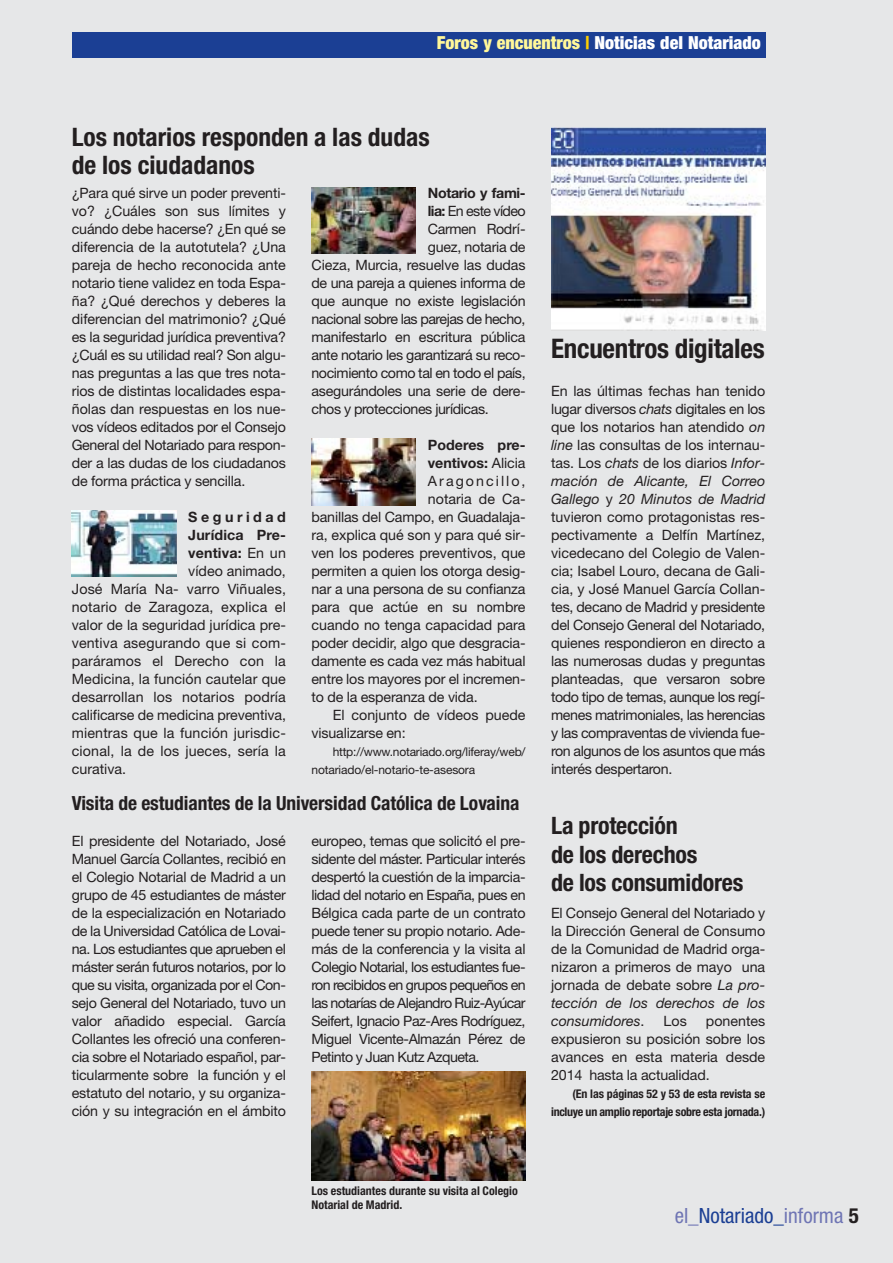
<style>
.page{position:relative;width:893px;height:1263px;background:#e6e7e8}
.page>*{position:absolute;margin:0;border:0;box-sizing:border-box;transform-origin:0 0}
.t1{font:700 condensed 27px "Helvetica Neue";letter-spacing:-.01em;color:#231f20}
.t2{font:700 condensed 25.5px/28.5px "Helvetica Neue";color:#231f20}
.t3{font:700 condensed 24px/28.5px "Helvetica Neue";letter-spacing:-.01em;color:#231f20}
.t4{font:condensed 21px "Helvetica Neue";color:#6f75b4}
.t5{font:700 condensed 19.5px "Helvetica Neue";letter-spacing:-.005em;color:#231f20}
.t6{font:900 condensed 18px "Helvetica Neue";color:#fff}
.t7{font:14.25px/18px "Helvetica Neue";letter-spacing:-.01em;color:#231f20;text-align:justify}
.t8{font:14.25px "Helvetica Neue";letter-spacing:.01em;color:#231f20}
.t9{font:14.25px "Helvetica Neue";letter-spacing:-.03em;color:#231f20}
.t10{font:700 14.25px "Helvetica Neue";color:#231f20}
.t11{font:14.25px "Helvetica Neue";letter-spacing:-.035em;color:#231f20}
.t12{font:14.25px "Helvetica Neue";letter-spacing:-.045em;color:#231f20}
.t13{font:700 14.25px "Helvetica Neue";letter-spacing:-.03em;color:#231f20}
.t14{font:14.25px "Helvetica Neue";letter-spacing:.145em;color:#231f20}
.t15{font:700 14.25px "Helvetica Neue";letter-spacing:.25em;color:#231f20}
.t16{font:700 condensed 12px/18px "Helvetica Neue";letter-spacing:-.01em;color:#231f20;text-align:right}
.t17{font:12px/18px "Helvetica Neue";letter-spacing:-.02em;color:#231f20}
.s1{color:#fff799}
.s2{color:#ffcf00}
.s3{font-weight:400}
.s4{font-weight:700}
.s5{font-style:italic}
.s6{color:#1b3f94}
.s7{font-weight:700;color:#231f20}
</style>
<div class="page">
<div style="left:72px;top:32px;width:693px;height:25px;background:#1b3f94"></div>
<img style="left:311px;top:1072px;width:215px;height:108px">
<img style="left:311px;top:187px;width:105px;height:67px">
<img style="left:552px;top:128px;width:213px;height:202px">
<img style="left:311px;top:439px;width:105px;height:66px">
<img style="left:72px;top:510px;width:104px;height:67px">
<p class="t6" style="left:437px;top:36px;width:325px"><span class="s1">Foros y encuentros</span> <span class="s2">|</span> Noticias del Notariado</p>
<p class="t2" style="left:72px;top:125px;width:359px">Los notarios responden a las dudas de los ciudadanos</p>
<p class="t7" style="left:72px;top:185px;width:216px">¿Para qué sirve un poder preventi&shy;vo? ¿Cuáles son sus límites y cuándo debe hacerse? ¿En qué se diferencia de la autotutela? ¿Una pareja de hecho reconocida ante notario tiene validez en toda Espa&shy;ña? ¿Qué derechos y deberes la diferencian del matrimonio? ¿Qué es la seguridad jurídica preventiva? ¿Cuál es su utilidad real? Son algu&shy;nas preguntas a las que tres nota&shy;rios de distintas localidades espa&shy;ñolas dan respuestas en los nue&shy;vos vídeos editados por el Consejo General del Notariado para respon&shy;der a las dudas de los ciudadanos de forma práctica y sencilla.</p>
<p class="t15" style="left:188px;top:512px;width:99px">Seguridad</p>
<p class="t10" style="left:188px;top:530px;width:99px">Jurídica Pre-</p>
<p class="t10" style="left:188px;top:548px;width:99px">ventiva: <span class="s3">En un</span></p>
<p class="t7" style="left:188px;top:563px;width:99px">vídeo animado,</p>
<p class="t8" style="left:72px;top:584px;width:216px">José María Na- varro Viñuales,</p>
<p class="t8" style="left:72px;top:602px;width:216px">notario de Zaragoza, explica el</p>
<p class="t7" style="left:72px;top:617px;width:216px">valor de la seguridad jurídica pre-</p>
<p class="t8" style="left:72px;top:638px;width:216px">ventiva asegurando que si com-</p>
<p class="t8" style="left:72px;top:656px;width:216px">paráramos el Derecho con la</p>
<p class="t7" style="left:72px;top:671px;width:216px">Medicina, la función cautelar que</p>
<p class="t8" style="left:72px;top:692px;width:216px">desarrollan los notarios podría</p>
<p class="t7" style="left:72px;top:708px;width:216px">calificarse de medicina preventiva,</p>
<p class="t8" style="left:72px;top:728px;width:216px">mientras que la función jurisdic-</p>
<p class="t8" style="left:72px;top:746px;width:216px">cional, la de los jueces, sería la</p>
<p class="t7" style="left:72px;top:762px;width:56px">curativa.</p>
<p class="t13" style="left:428px;top:188px;width:99px">Notario y fami-</p>
<p class="t12" style="left:428px;top:206px;width:99px"><span class="s4">lia:</span> En este vídeo</p>
<p class="t9" style="left:428px;top:224px;width:99px">Carmen Rodrí-</p>
<p class="t7" style="left:428px;top:240px;width:99px">guez, notaria de</p>
<p class="t7" style="left:311px;top:258px;width:216px">Cieza, Murcia, resuelve las dudas</p>
<p class="t7" style="left:311px;top:276px;width:216px">de una pareja a quienes informa de</p>
<p class="t7" style="left:311px;top:294px;width:216px">que aunque no existe legislación</p>
<p class="t11" style="left:311px;top:314px;width:216px">nacional sobre las parejas de hecho,</p>
<p class="t7" style="left:311px;top:330px;width:216px">manifestarlo en escritura pública</p>
<p class="t9" style="left:311px;top:350px;width:216px">ante notario les garantizará su reco-</p>
<p class="t9" style="left:311px;top:368px;width:216px">nocimiento como tal en todo el país,</p>
<p class="t7" style="left:311px;top:384px;width:216px">asegurándoles una serie de dere-</p>
<p class="t9" style="left:311px;top:404px;width:179px">chos y protecciones jurídicas.</p>
<p class="t10" style="left:428px;top:440px;width:99px">Poderes pre-</p>
<p class="t10" style="left:428px;top:458px;width:99px">ventivos: <span class="s3">Alicia</span></p>
<p class="t14" style="left:428px;top:476px;width:99px">Aragoncillo,</p>
<p class="t7" style="left:428px;top:492px;width:99px">notaria de Ca-</p>
<p class="t7" style="left:311px;top:510px;width:216px">banillas del Campo, en Guadalaja-</p>
<p class="t7" style="left:311px;top:528px;width:216px">ra, explica qué son y para qué sir-</p>
<p class="t7" style="left:311px;top:546px;width:216px">ven los poderes preventivos, que</p>
<p class="t7" style="left:311px;top:564px;width:216px">permiten a quien los otorga desig-</p>
<p class="t7" style="left:311px;top:582px;width:216px">nar a una persona de su confianza</p>
<p class="t7" style="left:311px;top:600px;width:216px">para que actúe en su nombre</p>
<p class="t7" style="left:311px;top:618px;width:216px">cuando no tenga capacidad para</p>
<p class="t7" style="left:311px;top:636px;width:216px">poder decidir, algo que desgracia-</p>
<p class="t7" style="left:311px;top:654px;width:216px">damente es cada vez más habitual</p>
<p class="t7" style="left:311px;top:672px;width:216px">entre los mayores por el incremen-</p>
<p class="t7" style="left:311px;top:690px;width:168px">to de la esperanza de vida.</p>
<p class="t7" style="left:333px;top:708px;width:194px">El conjunto de vídeos puede</p>
<p class="t7" style="left:311px;top:726px;width:96px">visualizarse en:</p>
<p class="t17" style="left:311px;top:744px;width:216px;text-indent:21px">http://www.notariado.org/liferay/web/ notariado/el-notario-te-asesora</p>
<p class="t5" style="left:72px;top:797px;width:449px">Visita de estudiantes de la Universidad Católica de Lovaina</p>
<p class="t7" style="left:72px;top:833px;width:216px">El presidente del Notariado, José Manuel García Collantes, recibió en el Colegio Notarial de Madrid a un grupo de 45 estudiantes de máster de la especialización en Notariado de la Universidad Católica de Lovai&shy;na. Los estudiantes que aprueben el máster serán futuros notarios, por lo que su visita, organizada por el Con&shy;sejo General del Notariado, tuvo un valor añadido especial. García Collantes les ofreció una conferen&shy;cia sobre el Notariado español, par&shy;ticularmente sobre la función y el estatuto del notario, y su organiza&shy;ción y su integración en el ámbito</p>
<p class="t7" style="left:311px;top:833px;width:216px">europeo, temas que solicitó el pre&shy;sidente del máster. Particular interés despertó la cuestión de la imparcia&shy;lidad del notario en España, pues en Bélgica cada parte de un contrato puede tener su propio notario. Ade&shy;más de la conferencia y la visita al Colegio Notarial, los estudiantes fue&shy;ron recibidos en grupos pequeños en las notarías de Alejandro Ruiz-Ayúcar Seifert, Ignacio Paz-Ares Rodríguez, Miguel Vicente-Almazán Pérez de Petinto y Juan Kutz Azqueta.</p>
<p class="t1" style="left:551px;top:339px;width:215px">Encuentros digitales</p>
<p class="t7" style="left:551px;top:383px;width:216px">En las últimas fechas han tenido lugar diversos <span class="s5">chats</span> digitales en los que los notarios han atendido <span class="s5">on line</span> las consultas de los internau&shy;tas. Los <span class="s5">chats</span> de los diarios <span class="s5">Infor&shy;mación de Alicante, El Correo Gallego</span> y <span class="s5">20 Minutos de Madrid </span>tuvieron como protagonistas res&shy;pectivamente a Delfín Martínez, vicedecano del Colegio de Valen&shy;cia; Isabel Louro, decana de Gali&shy;cia, y José Manuel García Collan&shy;tes, decano de Madrid y presidente del Consejo General del Notariado, quienes respondieron en directo a las numerosas dudas y preguntas planteadas, que versaron sobre todo tipo de temas, aunque los regí&shy;menes matrimoniales, las herencias y las compraventas de vivienda fue&shy;ron algunos de los asuntos que más interés despertaron.</p>
<p class="t3" style="left:551px;top:813px;width:194px">La protección<br>de los derechos<br>de los consumidores</p>
<p class="t7" style="left:551px;top:905px;width:216px">El Consejo General del Notariado y la Dirección General de Consumo de la Comunidad de Madrid orga&shy;nizaron a primeros de mayo una jornada de debate sobre <span class="s5">La pro&shy;tección de los derechos de los consumidores</span>.</p>
<p class="t7" style="left:663px;top:1014px;width:25px">Los</p>
<p class="t7" style="left:551px;top:1014px;width:216px;text-indent:155px">ponentes expusieron su posición sobre los avances en esta materia desde 2014 hasta la actualidad.</p>
<p class="t16" style="left:551px;top:1086px;width:216px">(En las páginas 52 y 53 de esta revista se incluye un amplio reportaje sobre esta jornada.)</p>
<p class="t16" style="left:311px;top:1185px;width:208px;line-height:13.5px;text-align:left">Los estudiantes durante su visita al Colegio<br>Notarial de Madrid.</p>
<p class="t4" style="left:675px;top:1208px;width:186px">el_<span class="s6">Notariado_</span>informa <span class="s7">5</span></p>
</div>
